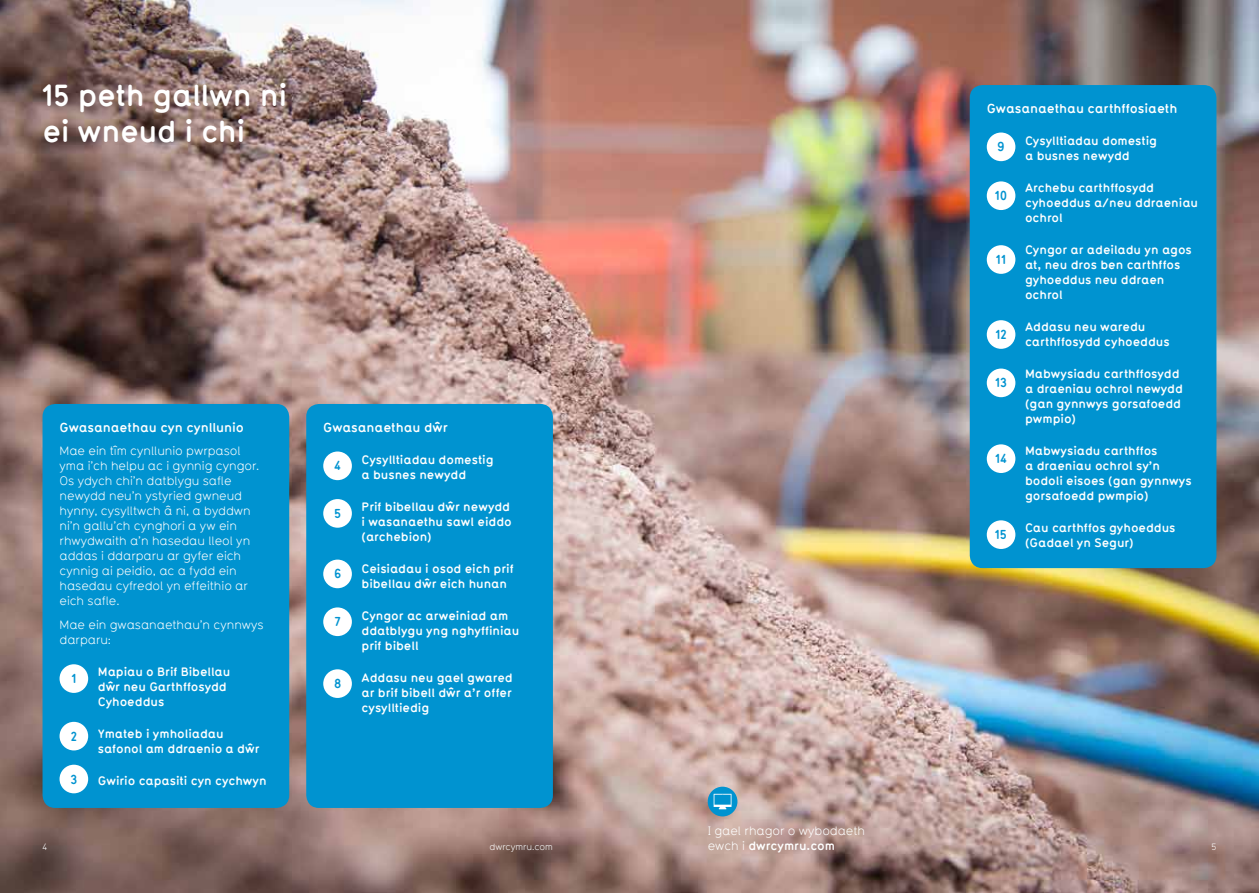
<style>
.page{position:relative;width:1259px;height:893px;background:#fff}
.page>*{position:absolute;margin:0;border:0;box-sizing:border-box;transform-origin:0 0}
.t1{font:700 30px/36px "Typ Reg Bol";letter-spacing:-.01em;color:#fff}
.t2{font:700 12.75px "Typ Reg Bol";color:#fff}
.t3{font:700 12.75px "Typ Reg Bol";color:#0093d0}
.t4{font:700 12px/15px "Typ Reg Bol";color:#fff}
.t5{font:12px/15px "Typ Reg Bol";color:#fff}
.t6{font:9px "Typ Reg Bol";color:#fff}
.s1{font-weight:700}
</style>
<div class="page">
<img style="left:0;top:0;width:1259px;height:893px">
<div style="left:43px;top:404px;width:246px;height:404px;background:#0093d0;border-radius:13px"></div>
<div style="left:306px;top:404px;width:247px;height:404px;background:#0093d0;border-radius:13px"></div>
<div style="left:969px;top:85px;width:247px;height:483px;background:#0093d0;border-radius:13px"></div>
<svg style="left:707px;top:787px;width:30px;height:29px"></svg>
<svg style="left:713px;top:794px;width:18px;height:15px"></svg>
<div style="left:60px;top:664px;width:28px;height:29px;background:#fff;border-radius:50%"></div>
<div style="left:323px;top:451px;width:29px;height:29px;background:#fff;border-radius:50%"></div>
<div style="left:986px;top:133px;width:29px;height:28px;background:#fff;border-radius:50%"></div>
<div style="left:60px;top:722px;width:28px;height:28px;background:#fff;border-radius:50%"></div>
<div style="left:60px;top:765px;width:28px;height:28px;background:#fff;border-radius:50%"></div>
<div style="left:323px;top:499px;width:29px;height:29px;background:#fff;border-radius:50%"></div>
<div style="left:986px;top:181px;width:29px;height:29px;background:#fff;border-radius:50%"></div>
<div style="left:323px;top:560px;width:29px;height:28px;background:#fff;border-radius:50%"></div>
<div style="left:986px;top:245px;width:29px;height:29px;background:#fff;border-radius:50%"></div>
<div style="left:323px;top:607px;width:29px;height:29px;background:#fff;border-radius:50%"></div>
<div style="left:986px;top:320px;width:29px;height:29px;background:#fff;border-radius:50%"></div>
<div style="left:986px;top:369px;width:29px;height:28px;background:#fff;border-radius:50%"></div>
<div style="left:986px;top:444px;width:29px;height:29px;background:#fff;border-radius:50%"></div>
<div style="left:323px;top:669px;width:29px;height:29px;background:#fff;border-radius:50%"></div>
<div style="left:986px;top:520px;width:29px;height:29px;background:#fff;border-radius:50%"></div>
<h1 class="t1" style="left:43px;top:76px;width:246px">15 peth gallwn ni ei wneud i chi</h1>
<p class="t2" style="left:60px;top:418px;width:186px">Gwasanaethau cyn cynllunio</p>
<p class="t5" style="left:60px;top:443px;width:201px">Mae ein tîm cynllunio pwrpasol yma i’ch helpu ac i gynnig cyngor.<br>Os ydych chi’n datblygu safle newydd neu’n ystyried gwneud hynny, cysylltwch â ni, a byddwn ni’n gallu’ch cynghori a yw ein rhwydwaith a’n hasedau lleol yn addas i ddarparu ar gyfer eich cynnig ai peidio, ac a fydd ein hasedau cyfredol yn effeithio ar eich safle.</p>
<p class="t5" style="left:60px;top:616px;width:206px">Mae ein gwasanaethau’n cynnwys darparu:</p>
<p class="t4" style="left:98px;top:663px;width:134px">Mapiau o Brif Bibellau dwˆr neu Garthffosydd<br>Cyhoeddus</p>
<p class="t4" style="left:98px;top:725px;width:163px">Ymateb i ymholiadau safonol am ddraenio a dwˆr</p>
<p class="t4" style="left:98px;top:772px;width:170px">Gwirio capasiti cyn cychwyn</p>
<p class="t3" style="left:72px;top:670px;width:6px">1</p>
<p class="t3" style="left:71px;top:727px;width:8px">2</p>
<p class="t3" style="left:71px;top:770px;width:8px">3</p>
<p class="t2" style="left:323px;top:418px;width:126px">Gwasanaethau dwˆr</p>
<p class="t4" style="left:361px;top:451px;width:133px">Cysylltiadau domestig a busnes newydd</p>
<p class="t4" style="left:361px;top:498px;width:152px">Prif bibellau dwˆr newydd i wasanaethu sawl eiddo (archebion)</p>
<p class="t4" style="left:361px;top:560px;width:153px">Ceisiadau i osod eich prif bibellau dwˆr eich hunan</p>
<p class="t4" style="left:361px;top:607px;width:159px">Cyngor ac arweiniad am ddatblygu yng nghyffiniau prif bibell</p>
<p class="t4" style="left:361px;top:669px;width:153px;text-align:justify">Addasu neu gael gwared ar brif bibell dwˆr a’r offer cysylltiedig</p>
<p class="t3" style="left:334px;top:457px;width:8px">4</p>
<p class="t3" style="left:334px;top:505px;width:9px">5</p>
<p class="t3" style="left:334px;top:565px;width:9px">6</p>
<p class="t3" style="left:334px;top:613px;width:8px">7</p>
<p class="t3" style="left:334px;top:675px;width:9px">8</p>
<p class="t2" style="left:986px;top:99px;width:192px">Gwasanaethau carthffosiaeth</p>
<p class="t4" style="left:1025px;top:132px;width:133px">Cysylltiadau domestig a busnes newydd</p>
<p class="t4" style="left:1025px;top:179px;width:174px">Archebu carthffosydd cyhoeddus a/neu ddraeniau ochrol</p>
<p class="t4" style="left:1025px;top:241px;width:168px">Cyngor ar adeiladu yn agos at, neu dros ben carthffos gyhoeddus neu ddraen ochrol</p>
<p class="t4" style="left:1025px;top:318px;width:146px">Addasu neu waredu carthffosydd cyhoeddus</p>
<p class="t4" style="left:1025px;top:365px;width:159px">Mabwysiadu carthffosydd a draeniau ochrol newydd (gan gynnwys gorsafoedd pwmpio)</p>
<p class="t4" style="left:1025px;top:442px;width:168px">Mabwysiadu carthffos<br>a draeniau ochrol sy’n bodoli eisoes (gan gynnwys gorsafoedd pwmpio)</p>
<p class="t4" style="left:1025px;top:519px;width:152px">Cau carthffos gyhoeddus (Gadael yn Segur)</p>
<p class="t3" style="left:997px;top:138px;width:9px">9</p>
<p class="t3" style="left:995px;top:187px;width:14px">10</p>
<p class="t3" style="left:996px;top:251px;width:11px">11</p>
<p class="t3" style="left:995px;top:326px;width:12px">12</p>
<p class="t3" style="left:995px;top:374px;width:13px">13</p>
<p class="t3" style="left:995px;top:450px;width:13px">14</p>
<p class="t3" style="left:995px;top:526px;width:13px">15</p>
<p class="t5" style="left:707px;top:823px;width:159px">I gael rhagor o wybodaeth ewch i <span class="s1">dwrcymru.com</span></p>
<p class="t6" style="left:43px;top:841px;width:6px">4</p>
<p class="t6" style="left:489px;top:841px;width:65px">dwrcymru.com</p>
<p class="t6" style="left:1211px;top:841px;width:7px">5</p>
</div>
